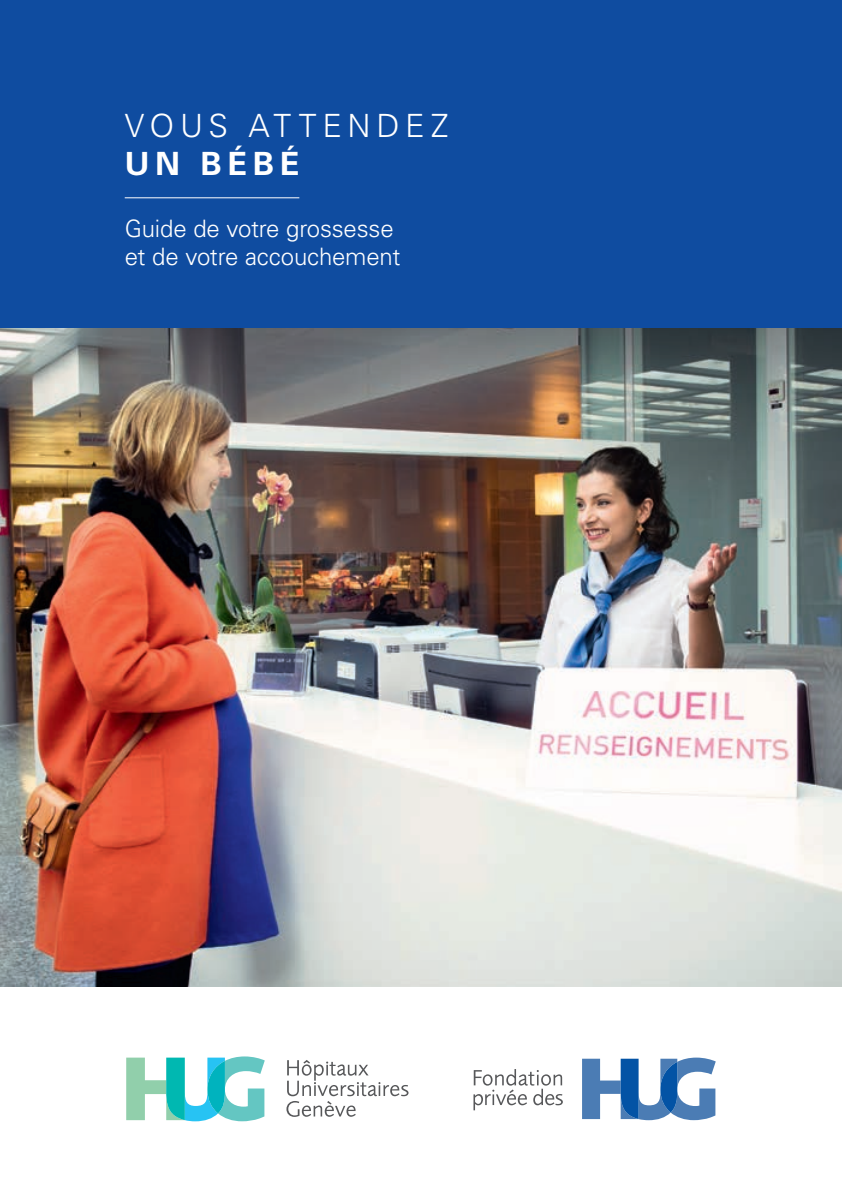
<style>
.page{position:relative;width:842px;height:1191px;background:#fff}
.page>*{position:absolute;margin:0;border:0;box-sizing:border-box;transform-origin:0 0}
.t1{font:300 32px "Univers LT Std";letter-spacing:.175em;color:#fff}
.t2{font:700 32px "Univers LT Std";letter-spacing:.175em;color:#fff}
.t3{font:300 24px/28px "Univers LT Std";letter-spacing:-.01em;color:#fff}
</style>
<div class="page">
<div style="left:0;top:0;width:842px;height:329px;background:#0f4ca0"></div>
<img style="left:0;top:329px;width:842px;height:657px">
<hr style="left:125px;top:197px;width:174px;height:1px;background:#fff">
<svg style="left:126px;top:1056px;width:139px;height:65px"></svg>
<svg style="left:286px;top:1060px;width:122px;height:56px"></svg>
<svg style="left:473px;top:1069px;width:90px;height:41px"></svg>
<svg style="left:582px;top:1057px;width:134px;height:63px"></svg>
<h1 class="t1" style="left:125px;top:106px;width:325px">VOUS ATTENDEZ</h1>
<h1 class="t2" style="left:125px;top:145px;width:176px">UN BÉBÉ</h1>
<p class="t3" style="left:125px;top:214px;width:277px">Guide de votre grossesse et de votre accouchement</p>
</div>
